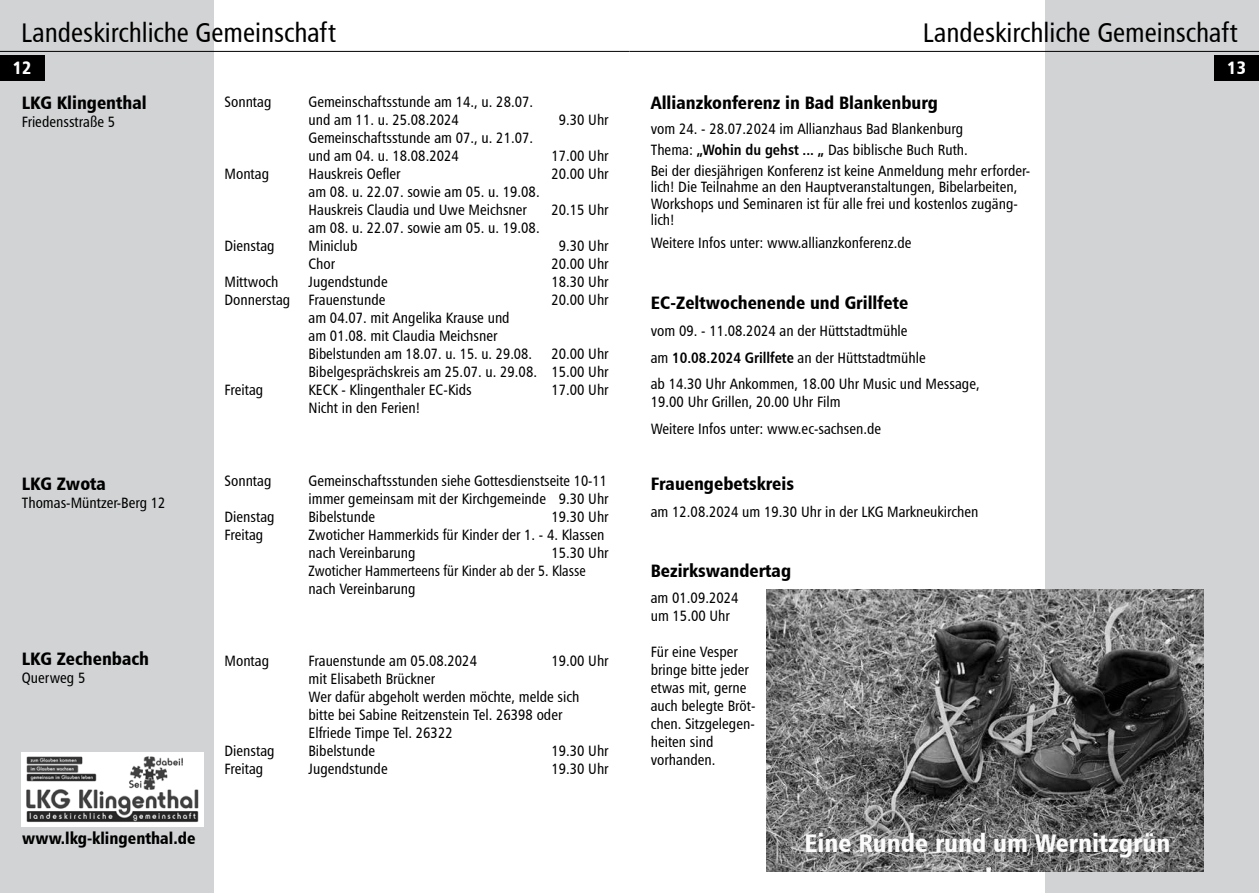
<style>
.page{position:relative;width:1259px;height:893px;background:#fff}
.page>*{position:absolute;margin:0;border:0;box-sizing:border-box;transform-origin:0 0}
.t1{font:27px "Humanist 777 BT Roman Condensed B";color:#000}
.t2{font:25.5px "Humanist 777 BT Black Condensed B";color:#fbfbfb}
.t3{font:18px "Humanist 777 BT Black Condensed B";color:#000}
.t4{font:18px "Humanist 777 BT Black Condensed B";color:#fff}
.t5{font:16.5px "Humanist 777 BT Black Condensed B";color:#000}
.t6{font:15px/18px "Humanist 777 BT Roman Condensed B";color:#000}
.s1{font-family:"Humanist 777 BT Bold Condensed B"}
</style>
<div class="page">
<div style="left:0;top:0;width:214px;height:893px;background:#d1d3d4"></div>
<div style="left:1045px;top:0;width:214px;height:893px;background:#d1d3d4"></div>
<div style="left:0;top:55px;width:45px;height:26px;background:#000"></div>
<div style="left:1214px;top:55px;width:45px;height:26px;background:#000"></div>
<hr style="left:0;top:51px;width:629px;height:1px;background:#000">
<hr style="left:629px;top:51px;width:630px;height:1px;background:#000">
<img style="left:22px;top:753px;width:181px;height:73px">
<img style="left:767px;top:589px;width:436px;height:283px">
<h1 class="t1" style="left:21px;top:16px;width:316px">Landeskirchliche Gemeinschaft</h1>
<h1 class="t1" style="left:923px;top:16px;width:316px">Landeskirchliche Gemeinschaft</h1>
<p class="t4" style="left:13px;top:57px;width:20px">12</p>
<p class="t4" style="left:1227px;top:57px;width:20px">13</p>
<p class="t3" style="left:22px;top:92px;width:126px">LKG Klingenthal</p>
<p class="t6" style="left:22px;top:113px;width:95px">Friedensstraße 5</p>
<p class="t6" style="left:224px;top:93px;width:48px">Sonntag</p>
<p class="t6" style="left:308px;top:93px;width:226px">Gemeinschaftsstunde am 14., u. 28.07. und am 11. u. 25.08.2024</p>
<p class="t6" style="left:308px;top:129px;width:226px">Gemeinschaftsstunde am 07., u. 21.07. und am 04. u. 18.08.2024</p>
<p class="t6" style="left:559px;top:111px;width:51px">9.30 Uhr</p>
<p class="t6" style="left:551px;top:147px;width:59px">17.00 Uhr</p>
<p class="t6" style="left:224px;top:165px;width:46px">Montag</p>
<p class="t6" style="left:308px;top:165px;width:94px">Hauskreis Oefler</p>
<p class="t6" style="left:551px;top:165px;width:59px">20.00 Uhr</p>
<p class="t6" style="left:308px;top:183px;width:233px">am 08. u. 22.07. sowie am 05. u. 19.08.<br>Hauskreis Claudia und Uwe Meichsner</p>
<p class="t6" style="left:551px;top:201px;width:59px">20.15 Uhr</p>
<p class="t6" style="left:308px;top:219px;width:233px">am 08. u. 22.07. sowie am 05. u. 19.08.</p>
<p class="t6" style="left:224px;top:237px;width:52px">Dienstag</p>
<p class="t6" style="left:308px;top:237px;width:51px">Miniclub</p>
<p class="t6" style="left:559px;top:237px;width:51px">9.30 Uhr</p>
<p class="t6" style="left:308px;top:255px;width:28px">Chor</p>
<p class="t6" style="left:551px;top:255px;width:59px">20.00 Uhr</p>
<p class="t6" style="left:224px;top:273px;width:56px">Mittwoch</p>
<p class="t6" style="left:308px;top:273px;width:81px">Jugendstunde</p>
<p class="t6" style="left:551px;top:273px;width:59px">18.30 Uhr</p>
<p class="t6" style="left:224px;top:291px;width:162px">Donnerstag Frauenstunde</p>
<p class="t6" style="left:551px;top:291px;width:59px">20.00 Uhr</p>
<p class="t6" style="left:308px;top:309px;width:225px">am 04.07. mit Angelika Krause und<br>am 01.08. mit Claudia Meichsner<br>Bibelstunden am 18.07. u. 15. u. 29.08.</p>
<p class="t6" style="left:308px;top:345px;width:301px;text-align:right">20.00 Uhr<br>Bibelgesprächskreis am 25.07. u. 29.08. 15.00 Uhr</p>
<p class="t6" style="left:224px;top:381px;width:40px">Freitag</p>
<p class="t6" style="left:308px;top:381px;width:165px">KECK - Klingenthaler EC-Kids</p>
<p class="t6" style="left:551px;top:381px;width:59px">17.00 Uhr</p>
<p class="t6" style="left:308px;top:399px;width:113px">Nicht in den Ferien!</p>
<p class="t3" style="left:651px;top:92px;width:289px">Allianzkonferenz in Bad Blankenburg</p>
<p class="t6" style="left:651px;top:119px;width:381px;line-height:20.7px">vom 24. - 28.07.2024 im Allianzhaus Bad Blankenburg<br>Thema: <span class="s1">„Wohin du gehst ... „</span> Das biblische Buch Ruth.<br>Bei der diesjährigen Konferenz ist keine Anmeldung mehr erforder-</p>
<p class="t6" style="left:651px;top:179px;width:369px;line-height:16.5px;text-align:justify">lich! Die Teilnahme an den Hauptveranstaltungen, Bibelarbeiten, Workshops und Seminaren ist für alle frei und kostenlos zugäng&shy;lich!</p>
<p class="t6" style="left:651px;top:233px;width:262px">Weitere Infos unter: www.allianzkonferenz.de</p>
<p class="t3" style="left:651px;top:292px;width:259px">EC-Zeltwochenende und Grillfete</p>
<p class="t6" style="left:651px;top:317px;width:330px;line-height:26.5px">vom 09. - 11.08.2024 an der Hüttstadtmühle<br>am <span class="s1">10.08.2024 Grillfete</span> an der Hüttstadtmühle<br>ab 14.30 Uhr Ankommen, 18.00 Uhr Music und Message,</p>
<p class="t6" style="left:651px;top:388px;width:232px;line-height:26.5px">19.00 Uhr Grillen, 20.00 Uhr Film<br>Weitere Infos unter: www.ec-sachsen.de</p>
<p class="t3" style="left:22px;top:472px;width:86px">LKG Zwota</p>
<p class="t6" style="left:22px;top:493px;width:145px">Thomas-Müntzer-Berg 12</p>
<p class="t3" style="left:22px;top:648px;width:129px">LKG Zechenbach</p>
<p class="t6" style="left:22px;top:669px;width:65px">Querweg 5</p>
<p class="t6" style="left:224px;top:472px;width:48px">Sonntag</p>
<p class="t6" style="left:308px;top:472px;width:301px">Gemeinschaftsstunden siehe Gottesdienstseite 10-11 immer gemeinsam mit der Kirchgemeinde 9.30 Uhr</p>
<p class="t6" style="left:224px;top:508px;width:52px">Dienstag</p>
<p class="t6" style="left:308px;top:508px;width:68px">Bibelstunde</p>
<p class="t6" style="left:551px;top:508px;width:59px">19.30 Uhr</p>
<p class="t6" style="left:224px;top:526px;width:40px">Freitag</p>
<p class="t6" style="left:308px;top:526px;width:297px">Zwoticher Hammerkids für Kinder der 1. - 4. Klassen nach Vereinbarung</p>
<p class="t6" style="left:308px;top:544px;width:301px;text-indent:243px">15.30 Uhr<br>Zwoticher Hammerteens für Kinder ab der 5. Klasse nach Vereinbarung</p>
<p class="t6" style="left:224px;top:652px;width:46px">Montag</p>
<p class="t6" style="left:308px;top:652px;width:170px">Frauenstunde am 05.08.2024</p>
<p class="t6" style="left:551px;top:652px;width:59px">19.00 Uhr</p>
<p class="t6" style="left:308px;top:670px;width:272px">mit Elisabeth Brückner<br>Wer dafür abgeholt werden möchte, melde sich bitte bei Sabine Reitzenstein Tel. 26398 oder Elfriede Timpe Tel. 26322</p>
<p class="t6" style="left:224px;top:742px;width:52px">Dienstag</p>
<p class="t6" style="left:308px;top:742px;width:68px">Bibelstunde</p>
<p class="t6" style="left:551px;top:742px;width:59px">19.30 Uhr</p>
<p class="t6" style="left:224px;top:760px;width:40px">Freitag</p>
<p class="t6" style="left:308px;top:760px;width:81px">Jugendstunde</p>
<p class="t6" style="left:551px;top:760px;width:59px">19.30 Uhr</p>
<p class="t3" style="left:651px;top:472px;width:145px">Frauengebetskreis</p>
<p class="t6" style="left:651px;top:502px;width:329px">am 12.08.2024 um 19.30 Uhr in der LKG Markneukirchen</p>
<p class="t3" style="left:651px;top:559px;width:142px">Bezirkswandertag</p>
<p class="t6" style="left:651px;top:589px;width:89px">am 01.09.2024 um 15.00 Uhr</p>
<p class="t6" style="left:651px;top:643px;width:106px">Für eine Vesper bringe bitte jeder etwas mit, gerne auch belegte Bröt&shy;chen. Sitzgelegen&shy;heiten sind vorhanden.</p>
<p class="t5" style="left:22px;top:828px;width:175px">www.lkg-klingenthal.de</p>
<h2 class="t2" style="left:804px;top:827px;width:367px">Eine Runde rund um Wernitzgrün</h2>
</div>
